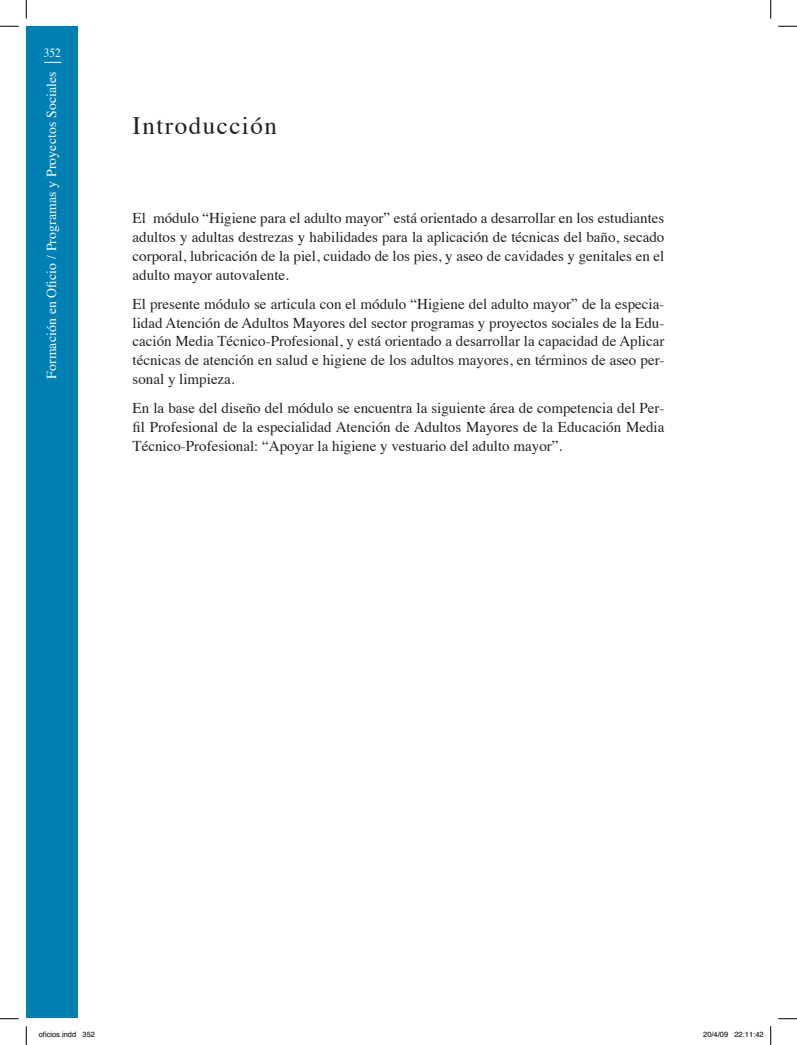
<style>
.page{position:relative;width:797px;height:1045px;background:#fff}
.page>*{position:absolute;margin:0;border:0;box-sizing:border-box;transform-origin:0 0}
.titulo{font:25px "Times";letter-spacing:.06em;color:#231f20}
.texto{font:15px/18.8px "Times";color:#231f20;text-align:justify}
.t1{font:13.75px "Times";letter-spacing:.01em;color:#fff}
.t2{font:12.5px "Times";color:#fff;scale:.9 1}
.t3{font:7.5px "Helvetica";color:#000}
</style>
<div class="page">
<div style="left:26px;top:26px;width:52px;height:991px;background:#007fb2"></div>
<svg style="left:44px;top:62px;width:17px;height:1px"></svg>
<svg style="left:0;top:25px;width:19px;height:2px"></svg>
<svg style="left:778px;top:25px;width:19px;height:2px"></svg>
<svg style="left:0;top:1018px;width:19px;height:1px"></svg>
<svg style="left:778px;top:1018px;width:19px;height:1px"></svg>
<svg style="left:25px;top:0;width:2px;height:19px"></svg>
<svg style="left:25px;top:1026px;width:2px;height:19px"></svg>
<svg style="left:770px;top:0;width:1px;height:19px"></svg>
<svg style="left:770px;top:1026px;width:1px;height:19px"></svg>
<p class="t2" style="left:44px;top:41px;width:20px">352</p>
<p class="t1" style="left:39px;top:379px;width:309px;rotate:-90deg">Formación en Oficio / Programas y Proyectos Sociales</p>
<p class="titulo" style="left:133px;top:102px;width:146px">Introducción</p>
<p class="texto" style="left:133px;top:208px;width:533px">El módulo “Higiene para el adulto mayor” está orientado a desarrollar en los estudiantes adultos y adultas destrezas y habilidades para la aplicación de técnicas del baño, secado corporal, lubricación de la piel, cuidado de los pies, y aseo de cavidades y genitales en el adulto mayor autovalente.</p>
<p class="texto" style="left:133px;top:293px;width:533px">El presente módulo se articula con el módulo “Higiene del adulto mayor” de la especia&shy;lidad Atención de Adultos Mayores del sector programas y proyectos sociales de la Edu&shy;cación Media Técnico-Profesional, y está orientado a desarrollar la capacidad de Aplicar técnicas de atención en salud e higiene de los adultos mayores, en términos de aseo per&shy;sonal y limpieza.</p>
<p class="texto" style="left:133px;top:398px;width:533px">En la base del diseño del módulo se encuentra la siguiente área de competencia del Per&shy;fil Profesional de la especialidad Atención de Adultos Mayores de la Educación Media Técnico-Profesional: “Apoyar la higiene y vestuario del adulto mayor”.</p>
<p class="t3" style="left:39px;top:1029px;width:58px">oficios.indd 352</p>
<p class="t3" style="left:703px;top:1029px;width:62px">20/4/09 22:11:42</p>
</div>
